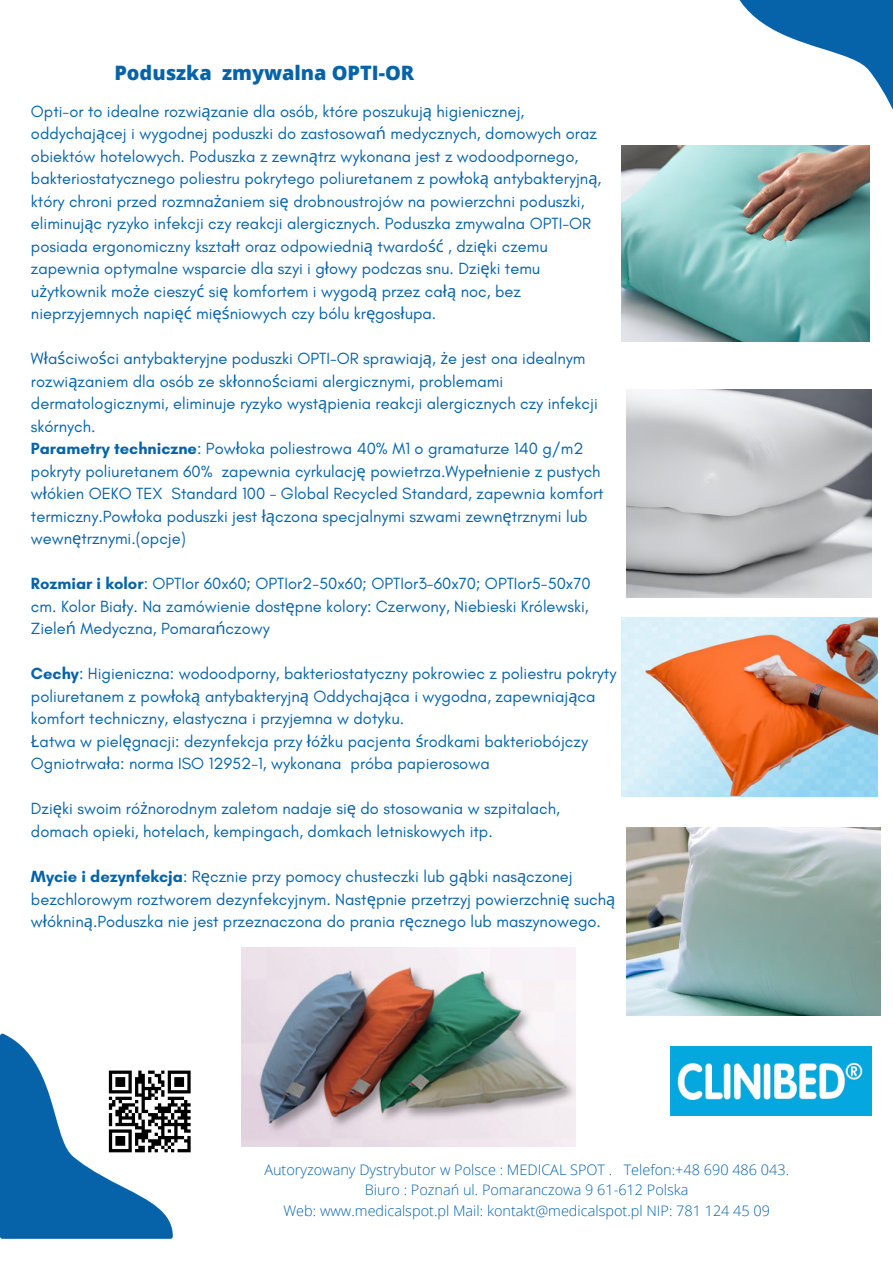
<style>
.page{position:relative;width:893px;height:1264px;background:#fff}
.page>*{position:absolute;margin:0;border:0;box-sizing:border-box;transform-origin:0 0}
.t1{font:800 19.8px "Open Sans";color:#0663a9}
.t2{font:16.5px/22.5px "Glacial Indifference";color:#0663a9}
.t3{font:300 14.55px "Open Sans";color:#0663a9}
.s1{font-family:"Noto Sans"}
.s2{font-weight:700}
</style>
<div class="page">
<svg style="left:739px;top:0;width:153px;height:186px"></svg>
<svg style="left:0;top:1033px;width:191px;height:205px"></svg>
<svg style="left:177px;top:1148px;width:14px;height:4px"></svg>
<img style="left:621px;top:618px;width:256px;height:179px">
<img style="left:670px;top:1046px;width:201px;height:69px">
<img style="left:241px;top:947px;width:334px;height:199px">
<img style="left:626px;top:389px;width:245px;height:209px">
<img style="left:621px;top:145px;width:248px;height:196px">
<img style="left:626px;top:828px;width:254px;height:187px">
<p class="t1" style="left:114px;top:59px;width:301px">Poduszka zmywalna OPTI-OR</p>
<h2 class="t2" style="left:31px;top:100px;width:572px">Opti-or to idealne rozwi<span class="s1">ą</span>zanie dla osób, które poszukuj<span class="s1">ą</span> higienicznej, oddychaj<span class="s1">ą</span>cej i wygodnej poduszki do zastosowa<span class="s1">ń</span> medycznych, domowych oraz obiektów hotelowych. Poduszka z zewn<span class="s1">ą</span>trz wykonana jest z wodoodpornego, bakteriostatycznego poliestru pokrytego poliuretanem z pow<span class="s1">ł</span>ok<span class="s1">ą</span> antybakteryjn<span class="s1">ą</span>, który chroni przed rozmna<span class="s1">ż</span>aniem si<span class="s1">ę</span> drobnoustrojów na powierzchni poduszki, eliminuj<span class="s1">ą</span>c ryzyko infekcji czy reakcji alergicznych. Poduszka zmywalna OPTI-OR posiada ergonomiczny kszta<span class="s1">ł</span>t oraz odpowiedni<span class="s1">ą</span> twardo<span class="s1">ść</span> , dzi<span class="s1">ę</span>ki czemu zapewnia optymalne wsparcie dla szyi i g<span class="s1">ł</span>owy podczas snu. Dzi<span class="s1">ę</span>ki temu u<span class="s1">ż</span>ytkownik mo<span class="s1">ż</span>e cieszy<span class="s1">ć</span> si<span class="s1">ę</span> komfortem i wygod<span class="s1">ą</span> przez ca<span class="s1">łą</span> noc, bez nieprzyjemnych napi<span class="s1">ęć</span> mi<span class="s1">ęś</span>niowych czy bólu kr<span class="s1">ę</span>gos<span class="s1">ł</span>upa.</h2>
<h2 class="t2" style="left:31px;top:347px;width:574px">W<span class="s1">ł</span>a<span class="s1">ś</span>ciwo<span class="s1">ś</span>ci antybakteryjne poduszki OPTI-OR sprawiaj<span class="s1">ą</span>, <span class="s1">ż</span>e jest ona idealnym rozwi<span class="s1">ą</span>zaniem dla osób ze sk<span class="s1">ł</span>onno<span class="s1">ś</span>ciami alergicznymi, problemami dermatologicznymi, eliminuje ryzyko wyst<span class="s1">ą</span>pienia reakcji alergicznych czy infekcji skórnych.<br><span class="s2">Parametry techniczne</span>: Pow<span class="s1">ł</span>oka poliestrowa 40% M1 o gramaturze 140 g/m2 pokryty poliuretanem 60% zapewnia cyrkulacj<span class="s1">ę</span> powietrza.Wype<span class="s1">ł</span>nienie z pustych w<span class="s1">ł</span>ókien OEKO TEX Standard 100 - Global Recycled Standard, zapewnia komfort termiczny.Pow<span class="s1">ł</span>oka poduszki jest <span class="s1">łą</span>czona specjalnymi szwami zewn<span class="s1">ę</span>trznymi lub wewn<span class="s1">ę</span>trznymi.(opcje)</h2>
<h2 class="t2" style="left:31px;top:572px;width:561px"><span class="s2">Rozmiar i kolor</span>: OPTIor 60x60; OPTIor2-50x60; OPTIor3-60x70; OPTIor5-50x70 cm. Kolor Bia<span class="s1">ł</span>y. Na zamówienie dost<span class="s1">ę</span>pne kolory: Czerwony, Niebieski Królewski,<br>Ziele<span class="s1">ń</span> Medyczna, Pomara<span class="s1">ń</span>czowy</h2>
<h2 class="t2" style="left:31px;top:662px;width:587px"><span class="s2">Cechy</span>: Higieniczna: wodoodporny, bakteriostatyczny pokrowiec z poliestru pokryty poliuretanem z pow<span class="s1">ł</span>ok<span class="s1">ą</span> antybakteryjn<span class="s1">ą</span> Oddychaj<span class="s1">ą</span>ca i wygodna, zapewniaj<span class="s1">ą</span>ca komfort techniczny, elastyczna i przyjemna w dotyku.<br><span class="s1">Ł</span>atwa w piel<span class="s1">ę</span>gnacji: dezynfekcja przy <span class="s1">ł</span>ó<span class="s1">ż</span>ku pacjenta <span class="s1">ś</span>rodkami bakteriobójczy Ogniotrwa<span class="s1">ł</span>a: norma ISO 12952-1, wykonana próba papierosowa</h2>
<p class="t2" style="left:31px;top:797px;width:530px">Dzi<span class="s1">ę</span>ki swoim ró<span class="s1">ż</span>norodnym zaletom nadaje si<span class="s1">ę</span> do stosowania w szpitalach, domach opieki, hotelach, kempingach, domkach letniskowych itp.</p>
<p class="t2" style="left:31px;top:865px;width:586px"><span class="s2">Mycie i dezynfekcja</span>: R<span class="s1">ę</span>cznie przy pomocy chusteczki lub g<span class="s1">ą</span>bki nas<span class="s1">ą</span>czonej bezchlorowym roztworem dezynfekcyjnym. Nast<span class="s1">ę</span>pnie przetrzyj powierzchni<span class="s1">ę</span> such<span class="s1">ą </span>w<span class="s1">ł</span>óknin<span class="s1">ą</span>.Poduszka nie jest przeznaczona do prania r<span class="s1">ę</span>cznego lub maszynowego.</p>
<p class="t3" style="left:264px;top:1159px;width:526px">Autoryzowany Dystrybutor w Polsce : MEDICAL SPOT . Telefon:+48 690 486 043.</p>
<p class="t3" style="left:365px;top:1179px;width:325px">Biuro : Poznań ul. Pomaranczowa 9 61-612 Polska</p>
<p class="t3" style="left:283px;top:1199px;width:488px">Web: www.medicalspot.pl Mail: kontakt@medicalspot.pl NIP: 781 124 45 09</p>
</div>
